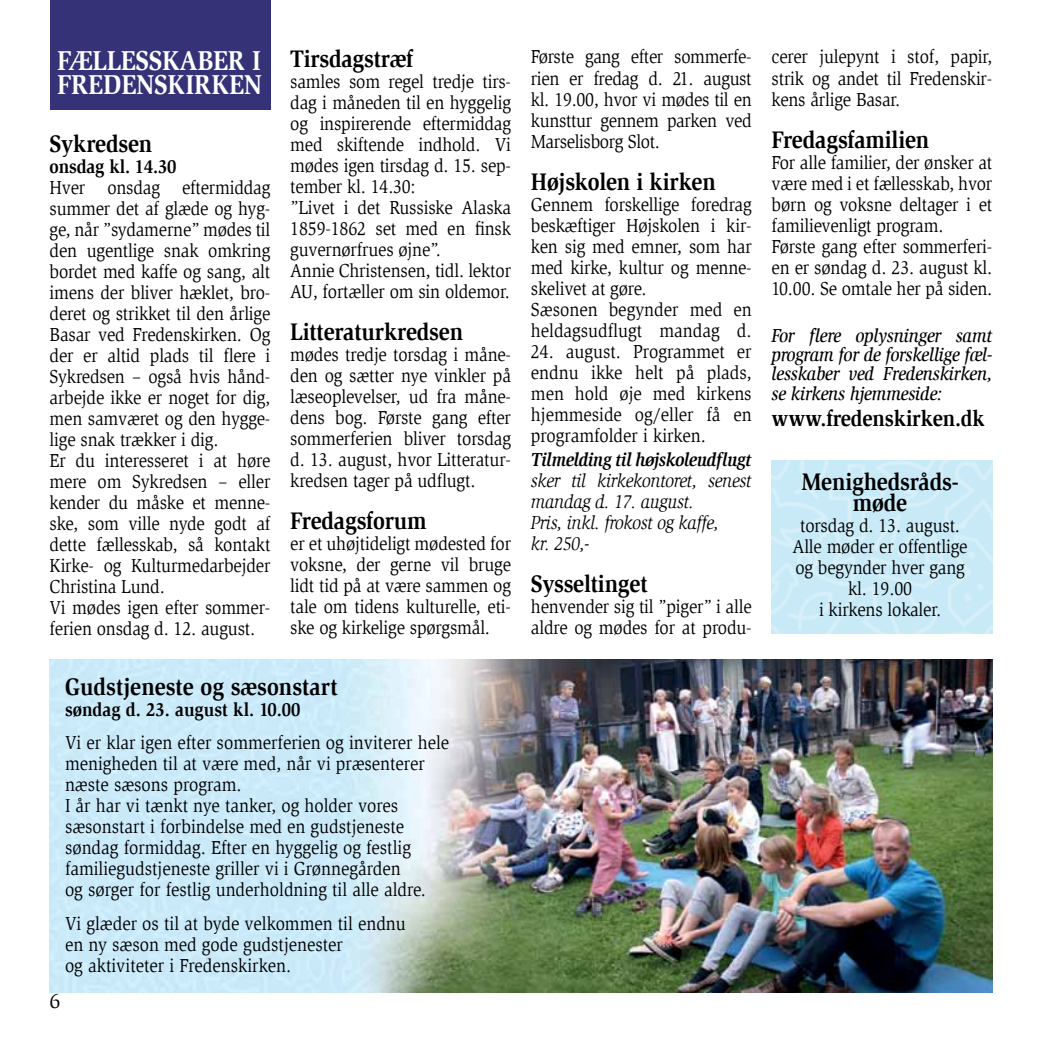
<style>
.page{position:relative;width:1042px;height:1042px;background:#fff}
.page>*{position:absolute;margin:0;border:0;box-sizing:border-box;transform-origin:0 0}
.t1{font:700 28px/24.5px "Slimbach Std";color:#fff;scale:.9 1}
.t2{font:700 24.5px/21px "Slimbach Std";letter-spacing:-.01em;color:#000;text-align:center;scale:.9 1}
.t3{font:700 22.75px "Slimbach Std";letter-spacing:-.01em;color:#000;scale:.9 1}
.t4{font:21px "Slimbach Std";color:#000}
.t5{font:19.25px/21px "Slimbach Std";letter-spacing:-.01em;color:#000;scale:.9 1}
.t6{font:italic 500 19.25px/19.2px "Slimbach Std";letter-spacing:-.01em;color:#000;text-align:justify;scale:.9 1}
.t7{font:italic 19.25px/21px "Slimbach Std";letter-spacing:-.02em;color:#000;scale:.9 1}
.t8{font:700 19.25px "Slimbach Std";color:#000;scale:.9 1}
.t9{font:italic 700 19.25px "Slimbach Std";letter-spacing:-.02em;color:#000;scale:.9 1}
</style>
<div class="page">
<img style="left:771px;top:460px;width:221px;height:174px">
<img style="left:50px;top:660px;width:942px;height:332px">
<div style="left:50px;top:0;width:220px;height:109px;background:#353277"></div>
<p class="t2" style="left:290px;top:48px;width:138px">Tirsdagstræf</p>
<p class="t5" style="left:290px;top:71px;width:247px">samles som regel tredje tirs&shy;dag i måneden til en hyggelig og inspirerende eftermiddag med skiftende indhold. Vi mødes igen tirsdag d. 15. sep&shy;tember kl. 14.30:<br>”Livet i det Russiske Alaska<br>1859-1862 set med en finsk guvernørfrues øjne”.<br>Annie Christensen, tidl. lektor<br>AU, fortæller om sin oldemor.</p>
<p class="t2" style="left:290px;top:321px;width:194px">Litteraturkredsen</p>
<p class="t5" style="left:290px;top:344px;width:247px;text-align:justify">mødes tredje torsdag i måne&shy;den og sætter nye vinkler på læseoplevelser, ud fra måne&shy;dens bog. Første gang efter sommerferien bliver torsdag d. 13. august, hvor Litteratur&shy;kredsen tager på udflugt.</p>
<p class="t2" style="left:290px;top:510px;width:153px">Fredagsforum</p>
<p class="t5" style="left:290px;top:533px;width:247px;text-align:justify">er et uhøjtideligt mødested for voksne, der gerne vil bruge lidt tid på at være sammen og tale om tidens kulturelle, eti&shy;ske og kirkelige spørgsmål.</p>
<p class="t2" style="left:65px;top:676px;width:304px">Gudstjeneste og sæsonstart</p>
<p class="t8" style="left:65px;top:698px;width:263px">søndag d. 23. august kl. 10.00</p>
<p class="t5" style="left:65px;top:732px;width:428px">Vi er klar igen efter sommerferien og inviterer hele menigheden til at være med, når vi præsenterer næste sæsons program.<br>I år har vi tænkt nye tanker, og holder vores sæsonstart i forbindelse med en gudstjeneste søndag formiddag. Efter en hyggelig og festlig familiegudstjeneste griller vi i Grønnegården<br>og sørger for festlig underholdning til alle aldre.</p>
<p class="t5" style="left:65px;top:912px;width:380px">Vi glæder os til at byde velkommen til endnu en ny sæson med gode gudstjenester<br>og aktiviteter i Fredenskirken.</p>
<h1 class="t1" style="left:57px;top:48px;width:229px">FÆLLESSKABER I<br>FREDENSKIRKEN</h1>
<p class="t2" style="left:50px;top:133px;width:116px">Sykredsen</p>
<p class="t8" style="left:50px;top:155px;width:143px">onsdag kl. 14.30</p>
<p class="t5" style="left:50px;top:177px;width:247px">Hver onsdag eftermiddag summer det af glæde og hyg&shy;ge, når ”sydamerne” mødes til den ugentlige snak omkring bordet med kaffe og sang, alt imens der bliver hæklet, bro&shy;deret og strikket til den årlige<br>Basar ved Fredenskirken. Og der er altid plads til flere i<br>Sykredsen – også hvis hånd&shy;arbejde ikke er noget for dig, men samværet og den hygge&shy;lige snak trækker i dig.<br>Er du interesseret i at høre mere om Sykredsen – eller kender du måske et menne&shy;ske, som ville nyde godt af dette fællesskab, så kontakt<br>Kirke- og Kulturmedarbejder<br>Christina Lund.<br>Vi mødes igen efter sommer&shy;ferien onsdag d. 12. august.</p>
<p class="t4" style="left:50px;top:988px;width:12px">6</p>
<p class="t5" style="left:531px;top:47px;width:247px;text-align:justify">Første gang efter sommerfe&shy;rien er fredag d. 21. august kl. 19.00, hvor vi mødes til en kunsttur gennem parken ved Marselisborg Slot.</p>
<p class="t2" style="left:531px;top:171px;width:207px">Højskolen i kirken</p>
<p class="t5" style="left:531px;top:194px;width:247px">Gennem forskellige foredrag beskæftiger Højskolen i kir&shy;ken sig med emner, som har med kirke, kultur og menne&shy;skelivet at gøre.<br>Sæsonen begynder med en heldagsudflugt mandag d.</p>
<p class="t5" style="left:531px;top:341px;width:247px;text-align:justify">24. august. Programmet er endnu ikke helt på plads, men hold øje med kirkens hjemmeside og/eller få en programfolder i kirken.</p>
<p class="t9" style="left:531px;top:448px;width:247px">Tilmelding til højskoleudflugt</p>
<p class="t7" style="left:531px;top:470px;width:247px">sker til kirkekontoret, senest mandag d. 17. august.<br>Pris, inkl. frokost og kaffe,<br>kr. 250,-</p>
<p class="t2" style="left:531px;top:573px;width:131px">Sysseltinget</p>
<p class="t5" style="left:531px;top:596px;width:247px">henvender sig til ”piger” i alle aldre og mødes for at produ-</p>
<p class="t5" style="left:771px;top:47px;width:247px;text-align:justify">cerer julepynt i stof, papir, strik og andet til Fredenskir&shy;kens årlige Basar.</p>
<p class="t2" style="left:771px;top:129px;width:177px">Fredagsfamilien</p>
<p class="t5" style="left:771px;top:152px;width:247px">For alle familier, der ønsker at være med i et fællesskab, hvor børn og voksne deltager i et familievenligt program.<br>Første gang efter sommerferi&shy;en er søndag d. 23. august kl.<br>10.00. Se omtale her på siden.</p>
<p class="t6" style="left:771px;top:326px;width:247px">For flere oplysninger samt program for de forskellige fæl&shy;lesskaber ved Fredenskirken, se kirkens hjemmeside:</p>
<p class="t3" style="left:771px;top:405px;width:239px">www.fredenskirken.dk</p>
<p class="t2" style="left:801px;top:471px;width:176px">Menighedsråds&shy;møde</p>
<p class="t5" style="left:792px;top:515px;width:196px;text-align:center">torsdag d. 13. august.<br>Alle møder er offentlige og begynder hver gang kl. 19.00<br>i kirkens lokaler.</p>
</div>
